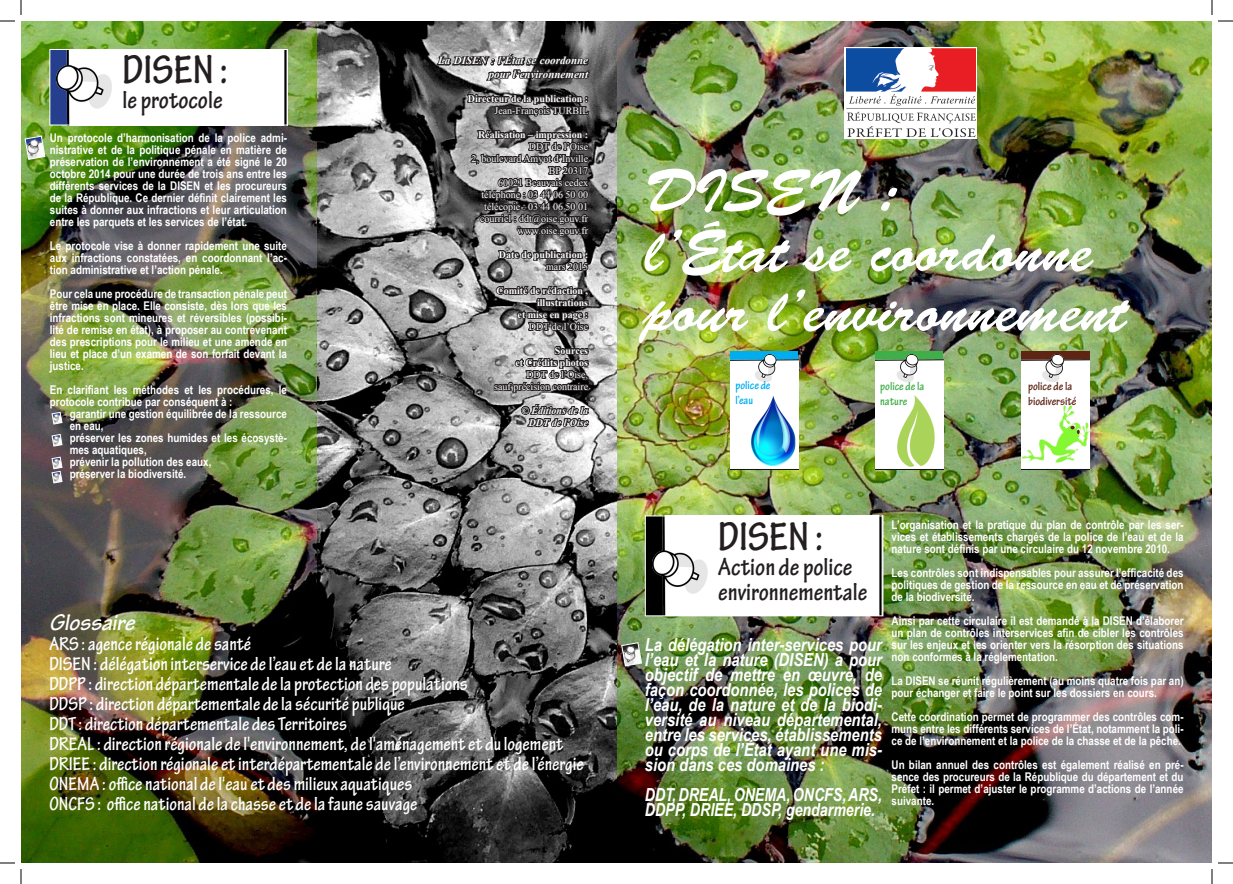
<style>
.page{position:relative;width:1233px;height:884px;background:#fff}
.page>*{position:absolute;margin:0;border:0;box-sizing:border-box;transform-origin:0 0}
.t1{font:60px/60px "Brush Script Std";color:#fff}
.t2{font:700 condensed 43px "Tekton Pro";color:#231f20}
.t3{font:700 condensed 26px "Tekton Pro";color:#231f20}
.t4{font:italic 700 24px "Tekton Pro";color:#fff}
.t5{font:700 condensed 20px/20px "Tekton Pro";color:#fff}
.t6{font:italic 700 18px/15px "Arial Narrow";color:#fff;text-align:justify}
.t7{font:italic 700 18px/15px "Arial Narrow";color:#fff;scale:.96 1}
.t8{font:700 condensed 12.4px "Tekton Pro";color:#5e2515}
.t9{font:700 condensed 12.4px "Tekton Pro";color:#40ae49}
.t10{font:700 condensed 12.4px "Tekton Pro";color:#00aeef}
.t11{font:700 12px/12px "Arial Narrow";color:#fff;text-align:justify}
.t12{font:italic 700 11px/13.2px "Times New Roman";color:#fff;text-align:right}
.t13{font:10px "Times New Roman";color:#fff}
.t14{font:700 10px "Times New Roman";color:#fff}
.t15{font:italic 700 10px "Times New Roman";color:#fff}
</style>
<div class="page">
<img style="left:21px;top:21px;width:1191px;height:842px">
<img style="left:317px;top:21px;width:299px;height:842px">
<div style="left:730px;top:351px;width:68px;height:118px;background:#00aeef"></div>
<img style="left:730px;top:355px;width:68px;height:114px">
<img style="left:746px;top:394px;width:52px;height:75px">
<div style="left:875px;top:351px;width:68px;height:118px;background:#40ae49"></div>
<img style="left:875px;top:355px;width:68px;height:114px">
<img style="left:895px;top:395px;width:42px;height:74px">
<div style="left:1021px;top:351px;width:68px;height:118px;background:#5e2515"></div>
<img style="left:1021px;top:355px;width:68px;height:46px">
<img style="left:1018px;top:401px;width:84px;height:87px">
<svg style="left:1070px;top:426px;width:9px;height:8px"></svg>
<div style="left:844px;top:47px;width:133px;height:92px;background:linear-gradient(to right,#fff,#fff)"></div>
<img style="left:846px;top:49px;width:129px;height:87px">
<div style="left:645px;top:516px;width:238px;height:100px;background:#000"></div>
<img style="left:652px;top:517px;width:228px;height:97px">
<div style="left:645px;top:515px;width:238px;height:101px;border:1px solid #fff"></div>
<div style="left:50px;top:49px;width:237px;height:76px;background:#253f8e"></div>
<img style="left:57px;top:51px;width:229px;height:73px">
<div style="left:49px;top:49px;width:239px;height:77px;border:1px solid #fff"></div>
<svg style="left:621px;top:642px;width:21px;height:24px"></svg>
<svg style="left:24px;top:135px;width:22px;height:25px"></svg>
<svg style="left:51px;top:412px;width:12px;height:13px"></svg>
<svg style="left:51px;top:434px;width:12px;height:13px"></svg>
<svg style="left:51px;top:457px;width:12px;height:26px"></svg>
<svg style="left:435px;top:47px;width:156px;height:285px;background:#6b6a6b"></svg>
<svg style="left:492px;top:344px;width:100px;height:85px;background:#7d7c7c"></svg>
<svg style="left:1218px;top:20px;width:15px;height:2px"></svg>
<svg style="left:1218px;top:862px;width:15px;height:2px"></svg>
<svg style="left:0;top:0;width:22px;height:22px"></svg>
<svg style="left:0;top:862px;width:22px;height:22px"></svg>
<svg style="left:1211px;top:0;width:1px;height:15px"></svg>
<svg style="left:1211px;top:869px;width:1px;height:15px"></svg>
<p class="t2" style="left:123px;top:45px;width:107px">DISEN :</p>
<p class="t3" style="left:123px;top:85px;width:101px">le protocole</p>
<p class="t11" style="left:50px;top:132px;width:239px">Un protocole d’harmonisation de la police admi&shy;nistrative et de la politique pénale en matière de préservation de l’environnement a été signé le 20 octobre 2014 pour une durée de trois ans entre les différents services de la DISEN et les procureurs de la République. Ce dernier définit clairement les suites à donner aux infractions et leur articulation entre les parquets et les services de l’état.</p>
<p class="t11" style="left:50px;top:240px;width:239px">Le protocole vise à donner rapidement une suite aux infractions constatées, en coordonnant l’ac&shy;tion administrative et l’action pénale.</p>
<p class="t11" style="left:50px;top:288px;width:239px">Pour cela une procédure de transaction pénale peut être mise en place. Elle consiste, dès lors que les infractions sont mineures et réversibles (possibi&shy;lité de remise en état), à proposer au contrevenant des prescriptions pour le milieu et une amende en lieu et place d’un examen de son forfait devant la justice.</p>
<p class="t11" style="left:50px;top:384px;width:239px">En clarifiant les méthodes et les procédures, le protocole contribue par conséquent à :</p>
<p class="t11" style="left:70px;top:408px;width:219px">garantir une gestion équilibrée de la ressource en eau,</p>
<p class="t11" style="left:70px;top:432px;width:219px">préserver les zones humides et les écosystè&shy;mes aquatiques,</p>
<p class="t11" style="left:70px;top:456px;width:143px">prévenir la pollution des eaux,</p>
<p class="t11" style="left:70px;top:468px;width:118px">préserver la biodiversité.</p>
<p class="t12" style="left:438px;top:54px;width:152px">La DISEN : l’État se coordonne pour l’environnement</p>
<p class="t14" style="left:468px;top:91px;width:122px">Directeur de la publication :</p>
<p class="t13" style="left:494px;top:104px;width:95px">Jean-François TURBIL</p>
<p class="t14" style="left:478px;top:127px;width:112px">Réalisation – impression :</p>
<p class="t13" style="left:529px;top:140px;width:61px">DDT de l’Oise</p>
<p class="t13" style="left:471px;top:152px;width:118px">2, boulevard Amyot d’Inville</p>
<p class="t13" style="left:549px;top:164px;width:41px">BP 20317</p>
<p class="t13" style="left:498px;top:176px;width:91px">60021 Beauvais cedex</p>
<p class="t13" style="left:481px;top:188px;width:108px">téléphone : 03 44 06 50 00</p>
<p class="t13" style="left:484px;top:200px;width:105px">télécopie : 03 44 06 50 01</p>
<p class="t13" style="left:480px;top:212px;width:109px">courriel : ddt@oise.gouv.fr</p>
<p class="t13" style="left:517px;top:224px;width:72px">www.oise.gouv.fr</p>
<p class="t14" style="left:499px;top:247px;width:91px">Date de publication :</p>
<p class="t13" style="left:546px;top:260px;width:43px">mars 2015</p>
<p class="t14" style="left:496px;top:283px;width:93px">Comité de rédaction ,</p>
<p class="t14" style="left:537px;top:295px;width:53px">illustrations</p>
<p class="t14" style="left:517px;top:307px;width:72px">et mise en page :</p>
<p class="t13" style="left:529px;top:320px;width:61px">DDT de l’Oise</p>
<p class="t14" style="left:555px;top:343px;width:35px">Sources</p>
<p class="t14" style="left:515px;top:355px;width:74px">et Crédits photos</p>
<p class="t13" style="left:526px;top:368px;width:63px">DDT de l’Oise,</p>
<p class="t13" style="left:494px;top:380px;width:95px">sauf précision contraire</p>
<p class="t15" style="left:521px;top:403px;width:68px">© Éditions de la</p>
<p class="t15" style="left:529px;top:415px;width:61px">DDT de l’Oise</p>
<p class="t4" style="left:49px;top:608px;width:87px">Glossaire</p>
<p class="t5" style="left:49px;top:634px;width:203px">ARS : agence régionale de santé</p>
<p class="t5" style="left:49px;top:654px;width:344px">DISEN : délégation interservice de l’eau et de la nature</p>
<p class="t5" style="left:49px;top:674px;width:420px">DDPP : direction départementale de la protection des populations</p>
<p class="t5" style="left:49px;top:694px;width:357px">DDSP : direction départementale de la sécurité publique</p>
<p class="t5" style="left:49px;top:714px;width:299px">DDT : direction départementale des Territoires</p>
<p class="t5" style="left:49px;top:734px;width:515px">DREAL : direction régionale de l'environnement, de l'aménagement et du logement</p>
<p class="t5" style="left:49px;top:754px;width:536px">DRIEE : direction régionale et interdépartementale de l’environnement et de l’énergie<br>ONEMA : office national de l'eau et des milieux aquatiques</p>
<p class="t5" style="left:49px;top:794px;width:370px">ONCFS : office national de la chasse et de la faune sauvage</p>
<p class="t1" style="left:645px;top:163px;width:253px">DISEN :</p>
<p class="t1" style="left:645px;top:223px;width:483px">l’État se coordonne pour l’environnement</p>
<p class="t10" style="left:735px;top:378px;width:37px">police de</p>
<p class="t10" style="left:735px;top:393px;width:19px">l’eau</p>
<p class="t9" style="left:880px;top:379px;width:45px">police de la</p>
<p class="t9" style="left:880px;top:394px;width:28px">nature</p>
<p class="t8" style="left:1028px;top:379px;width:45px">police de la</p>
<p class="t8" style="left:1028px;top:394px;width:50px">biodiversité</p>
<p class="t2" style="left:718px;top:511px;width:107px">DISEN :</p>
<p class="t3" style="left:718px;top:551px;width:136px">Action de police</p>
<p class="t3" style="left:718px;top:576px;width:151px">environnementale</p>
<p class="t6" style="left:645px;top:637px;width:239px">La délégation inter-services pour l’eau et la nature (DISEN) a pour objectif de mettre en œuvre, de façon coordonnée, les polices de l’eau, de la nature et de la biodi&shy;versité au niveau départemental, entre les services, établissements ou corps de l’État ayant une mis&shy;sion dans ces domaines :</p>
<p class="t7" style="left:645px;top:787px;width:248px">DDT, DREAL, ONEMA, ONCFS, ARS,<br>DDPP, DRIEE, DDSP, gendarmerie.</p>
<p class="t11" style="left:891px;top:518px;width:293px">L’organisation et la pratique du plan de contrôle par les ser&shy;vices et établissements chargés de la police de l’eau et de la nature sont définis par une circulaire du 12 novembre 2010.</p>
<p class="t11" style="left:891px;top:566px;width:293px">Les contrôles sont indispensables pour assurer l’efficacité des politiques de gestion de la ressource en eau et de préservation de la biodiversité.</p>
<p class="t11" style="left:891px;top:614px;width:293px">Ainsi par cette circulaire il est demandé à la DISEN d’élaborer un plan de contrôles interservices afin de cibler les contrôles sur les enjeux et les orienter vers la résorption des situations non conformes à la réglementation.</p>
<p class="t11" style="left:891px;top:674px;width:293px">La DISEN se réunit régulièrement (au moins quatre fois par an) pour échanger et faire le point sur les dossiers en cours.</p>
<p class="t11" style="left:891px;top:710px;width:293px">Cette coordination permet de programmer des contrôles com&shy;muns entre les différents services de l’État, notamment la poli&shy;ce de l’environnement et la police de la chasse et de la pêche.</p>
<p class="t11" style="left:891px;top:758px;width:293px">Un bilan annuel des contrôles est également réalisé en pré&shy;sence des procureurs de la République du département et du Préfet : il permet d’ajuster le programme d’actions de l’année suivante.</p>
</div>
